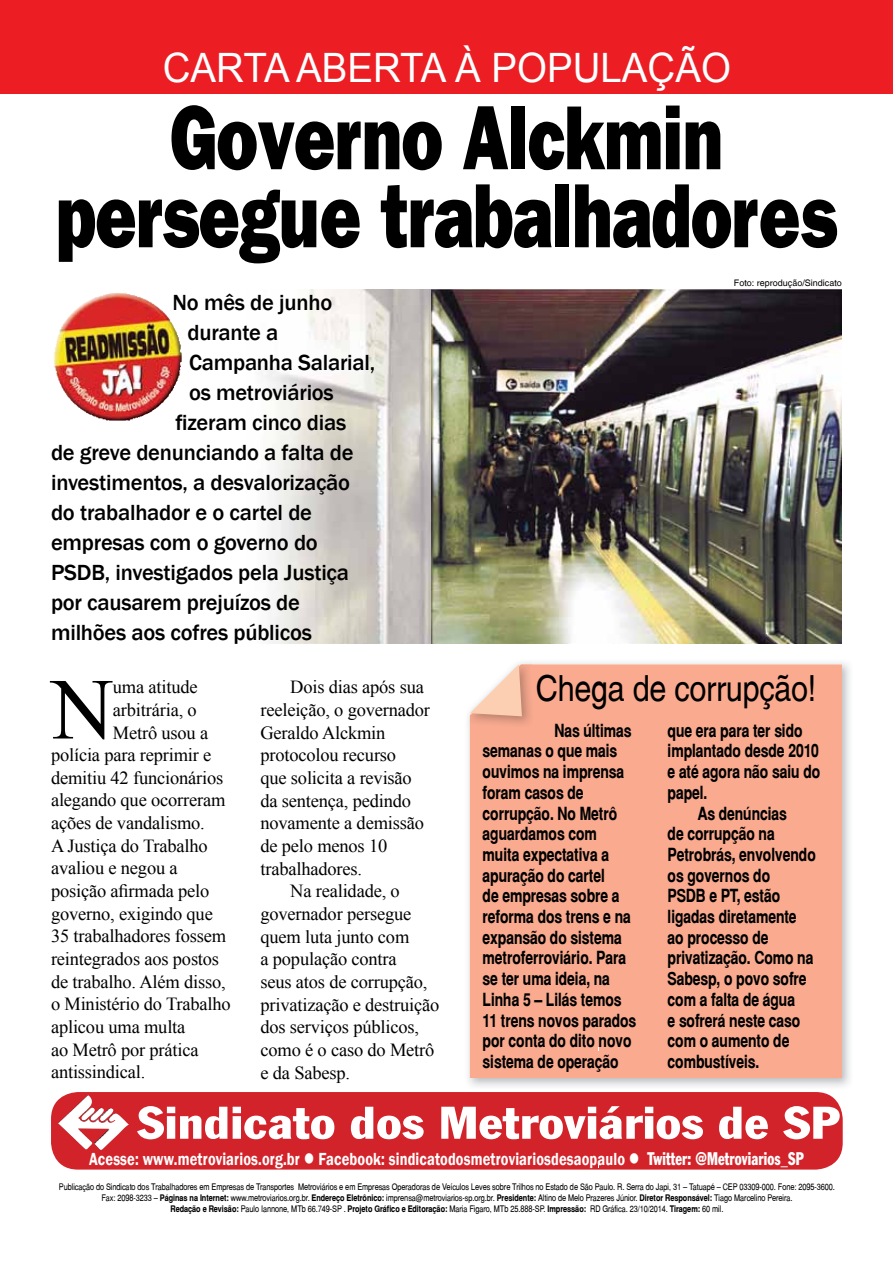
<style>
.page{position:relative;width:893px;height:1263px;background:#fff}
.page>*{position:absolute;margin:0;border:0;box-sizing:border-box;transform-origin:0 0}
.t1{font:91.35px/78px "Frankfurt Gothic Heavy Plain";letter-spacing:-.01em;color:#000;text-align:center;scale:.76 1}
.t2{font:86.85px "Times New Roman";color:#000}
.t3{font:condensed 45px "Franklin Gothic";letter-spacing:.01em;color:#fff;scale:1.15 1}
.t4{font:40.5px "Tivity UI Font 2";color:#fff;scale:.95 1}
.t5{font:36px "Switzerland Plain";letter-spacing:-.01em;color:#000;scale:.85 1}
.t6{font:500 22.5px "Franklin Gothic";letter-spacing:-.01em;color:#000}
.t7{font:18.45px "Times New Roman";letter-spacing:-.01em;color:#000}
.t8{font:700 18px/20.7px "Switzerland Narrow";letter-spacing:-.01em;color:#000;scale:.95 1}
.t9{font:600 18px "Franklin Gothic";letter-spacing:.01em;color:#fff;scale:.8 1}
.t10{font:9px/10.8px "Switzerland Narrow Plain";letter-spacing:-.01em;color:#000;text-align:center}
.t11{font:9px "Switzerland Plain";color:#000}
.s1{font-weight:400;font-stretch:condensed}
.s2{font-family:"Switzerland Narrow";font-weight:700}
</style>
<div class="page">
<img style="left:430px;top:289px;width:412px;height:354px">
<img style="left:468px;top:662px;width:382px;height:425px">
<div style="left:470px;top:664px;width:372px;height:414px;background:#f9aa8f"></div>
<div style="left:0;top:0;width:893px;height:93px;background:#ed1d24"></div>
<div style="left:51px;top:1092px;width:792px;height:77px;background:#d2232a;border-radius:27px"></div>
<img style="left:55px;top:1095px;width:74px;height:55px">
<svg style="left:96px;top:289px;width:334px;height:355px"></svg>
<img style="left:467px;top:662px;width:65px;height:65px">
<img style="left:470px;top:664px;width:62px;height:63px">
<svg style="left:470px;top:664px;width:52px;height:52px"></svg>
<img style="left:53px;top:291px;width:68px;height:126px">
<h3 class="t4" style="left:163px;top:45px;width:600px">CARTA ABERTA À POPULAÇÃO</h3>
<h1 class="t1" style="left:56px;top:97px;width:1030px">Governo Alckmin persegue trabalhadores</h1>
<p class="t6" style="left:173px;top:288px;width:161px">No mês de junho</p>
<p class="t6" style="left:188px;top:318px;width:92px">durante a</p>
<p class="t6" style="left:189px;top:348px;width:188px">Campanha Salarial,</p>
<p class="t6" style="left:189px;top:378px;width:146px">os metroviários</p>
<p class="t6" style="left:176px;top:408px;width:172px">fizeram cinco dias</p>
<p class="t6" style="left:51px;top:438px;width:304px">de greve denunciando a falta de</p>
<p class="t6" style="left:51px;top:468px;width:301px">investimentos, a desvalorização</p>
<p class="t6" style="left:51px;top:498px;width:262px">do trabalhador e o cartel de</p>
<p class="t6" style="left:51px;top:528px;width:268px">empresas com o governo do</p>
<p class="t6" style="left:51px;top:558px;width:300px">PSDB, investigados pela Justiça</p>
<p class="t6" style="left:51px;top:588px;width:250px">por causarem prejuízos de</p>
<p class="t6" style="left:51px;top:618px;width:262px">milhões aos cofres públicos</p>
<p class="t11" style="left:734px;top:278px;width:110px">Foto: reprodução/Sindicato</p>
<h2 class="t2" style="left:51px;top:651px;width:64px">N</h2>
<p class="t7" style="left:113px;top:675px;width:86px">uma atitude</p>
<p class="t7" style="left:113px;top:697px;width:85px">arbitrária, o</p>
<p class="t7" style="left:113px;top:720px;width:97px">Metrô usou a</p>
<p class="t7" style="left:51px;top:742px;width:162px">polícia para reprimir e</p>
<p class="t7" style="left:51px;top:765px;width:174px">demitiu 42 funcionários</p>
<p class="t7" style="left:51px;top:788px;width:176px">alegando que ocorreram</p>
<p class="t7" style="left:51px;top:810px;width:155px">ações de vandalismo.</p>
<p class="t7" style="left:51px;top:833px;width:158px">A Justiça do Trabalho</p>
<p class="t7" style="left:51px;top:856px;width:128px">avaliou e negou a</p>
<p class="t7" style="left:51px;top:878px;width:160px">posição afirmada pelo</p>
<p class="t7" style="left:51px;top:901px;width:163px">governo, exigindo que</p>
<p class="t7" style="left:51px;top:924px;width:177px">35 trabalhadores fossem</p>
<p class="t7" style="left:51px;top:946px;width:170px">reintegrados aos postos</p>
<p class="t7" style="left:51px;top:969px;width:176px">de trabalho. Além disso,</p>
<p class="t7" style="left:51px;top:992px;width:181px">o Ministério do Trabalho</p>
<p class="t7" style="left:51px;top:1014px;width:136px">aplicou uma multa</p>
<p class="t7" style="left:51px;top:1037px;width:149px">ao Metrô por prática</p>
<p class="t7" style="left:51px;top:1060px;width:96px">antissindical.</p>
<p class="t7" style="left:290px;top:675px;width:135px">Dois dias após sua</p>
<p class="t7" style="left:260px;top:697px;width:171px">reeleição, o governador</p>
<p class="t7" style="left:260px;top:720px;width:127px">Geraldo Alckmin</p>
<p class="t7" style="left:260px;top:743px;width:137px">protocolou recurso</p>
<p class="t7" style="left:260px;top:765px;width:153px">que solicita a revisão</p>
<p class="t7" style="left:260px;top:788px;width:152px">da sentença, pedindo</p>
<p class="t7" style="left:260px;top:811px;width:165px">novamente a demissão</p>
<p class="t7" style="left:260px;top:833px;width:128px">de pelo menos 10</p>
<p class="t7" style="left:260px;top:856px;width:103px">trabalhadores.</p>
<p class="t7" style="left:290px;top:879px;width:111px">Na realidade, o</p>
<p class="t7" style="left:260px;top:901px;width:152px">governador persegue</p>
<p class="t7" style="left:260px;top:924px;width:150px">quem luta junto com</p>
<p class="t7" style="left:260px;top:947px;width:138px">a população contra</p>
<p class="t7" style="left:260px;top:969px;width:169px">seus atos de corrupção,</p>
<p class="t7" style="left:260px;top:992px;width:180px">privatização e destruição</p>
<p class="t7" style="left:260px;top:1014px;width:160px">dos serviços públicos,</p>
<p class="t7" style="left:260px;top:1037px;width:175px">como é o caso do Metrô</p>
<p class="t7" style="left:260px;top:1060px;width:91px">e da Sabesp.</p>
<h3 class="t5" style="left:536px;top:667px;width:331px">Chega de corrupção!</h3>
<p class="t8" style="left:483px;top:720px;width:163px;text-indent:72px">Nas últimas semanas o que mais ouvimos na imprensa foram casos de corrupção. No Metrô aguardamos com muita expectativa a apuração do cartel<br>de empresas sobre a reforma dos trens e na expansão do sistema metroferroviário. Para se ter uma ideia, na<br>Linha 5 – Lilás temos<br>11 trens novos parados por conta do dito novo sistema de operação</p>
<p class="t8" style="left:668px;top:720px;width:144px">que era para ter sido</p>
<p class="t8" style="left:668px;top:740px;width:161px">implantado desde 2010</p>
<p class="t8" style="left:668px;top:761px;width:162px">e até agora não saiu do</p>
<p class="t8" style="left:668px;top:782px;width:43px">papel.</p>
<p class="t8" style="left:697px;top:803px;width:96px">As denúncias</p>
<p class="t8" style="left:668px;top:823px;width:114px">de corrupção na</p>
<p class="t8" style="left:668px;top:844px;width:158px">Petrobrás, envolvendo</p>
<p class="t8" style="left:668px;top:865px;width:110px">os governos do</p>
<p class="t8" style="left:668px;top:885px;width:120px">PSDB e PT, estão</p>
<p class="t8" style="left:668px;top:906px;width:137px">ligadas diretamente</p>
<p class="t8" style="left:668px;top:927px;width:108px">ao processo de</p>
<p class="t8" style="left:668px;top:947px;width:155px">privatização. Como na</p>
<p class="t8" style="left:668px;top:968px;width:148px">Sabesp, o povo sofre</p>
<p class="t8" style="left:668px;top:989px;width:136px">com a falta de água</p>
<p class="t8" style="left:668px;top:1010px;width:141px">e sofrerá neste caso</p>
<p class="t8" style="left:668px;top:1030px;width:130px">com o aumento de</p>
<p class="t8" style="left:668px;top:1051px;width:98px">combustíveis.</p>
<h3 class="t3" style="left:137px;top:1095px;width:612px">Sindicato dos Metroviários de SP</h3>
<p class="t9" style="left:89px;top:1147px;width:895px">Acesse: www.metroviarios.org.br ● Facebook: sindicatodosmetroviariosdesaopaulo ● <span class="s1">Twitter: @Metroviarios_SP</span></p>
<p class="t10" style="left:59px;top:1181px;width:777px">Publicação do Sindicato dos Trabalhadores em Empre sas de Transportes Metroviários e em Empresas Operadoras de Veículos Leves sobre Trilhos no Estado de São Paulo. R. Serra do Japi, 31 – Tatuapé – CEP 03309-000. Fone: 2095-3600.<br>Fax: 2098-3233 – <span class="s2">Páginas na Internet:</span> www.metroviarios.org.br. <span class="s2">Endereço Eletrônico:</span> imprensa@metroviarios-sp.org.br. <span class="s2">Presidente:</span> Altino de Melo Prazeres Júnior. <span class="s2">Diretor Responsável:</span> Tiago Marcelino Pereira.<br><span class="s2">Redação e Revisão:</span> Paulo Iannone, MTb 66.749-SP . <span class="s2">Projeto Gráfico e Editoração:</span> Maria Figaro, MTb 25.888-SP. <span class="s2">Impressão:</span> RD Gráfica. 23/10/2014. <span class="s2">Tiragem:</span> 60 mil.</p>
</div>
